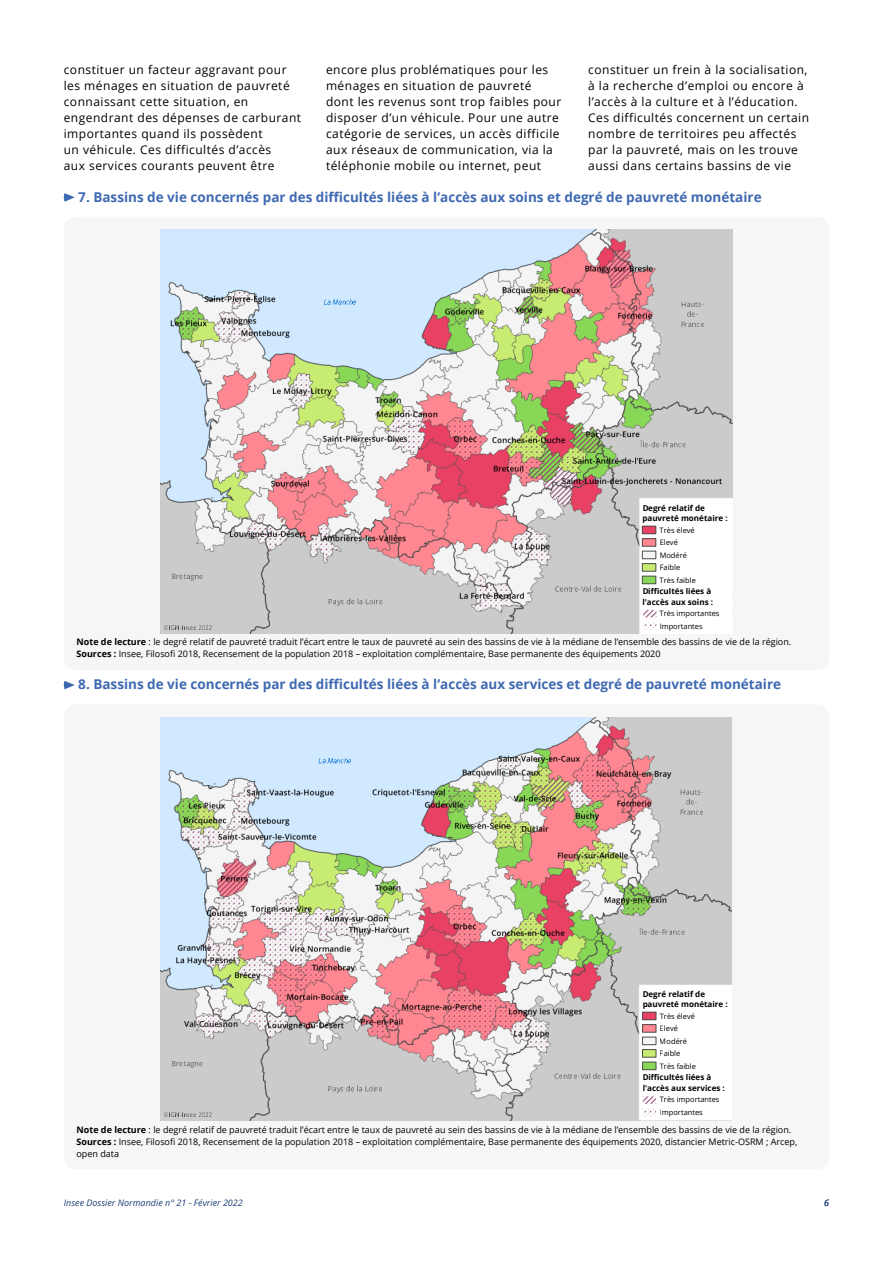
<style>
.page{position:relative;width:893px;height:1263px;background:#fff}
.page>*{position:absolute;margin:0;border:0;box-sizing:border-box;transform-origin:0 0}
.t1{font:700 13.5px "Open Sans";color:#3e69b1}
.t2{font:12px/15.9px "Open Sans";letter-spacing:.04em;color:#000}
.t3{font:9px/12px "Open Sans";color:#000}
.t4{font:italic 9px "Open Sans";color:#1e4176}
.t5{font:700 8.1px/10.5px "Open Sans";color:#000}
.t6{font:7.5px/12.5px "Open Sans";color:#000}
.s1{font-weight:700}
</style>
<div class="page">
<div style="left:64px;top:217px;width:765px;height:453px;background:#f6f6f6;border-radius:13px"></div>
<img style="left:161px;top:229px;width:571px;height:404px">
<div style="left:641px;top:499px;width:90px;height:132px;background:#fff"></div>
<div style="left:642px;top:526px;width:14px;height:8px;background:#e84164"></div>
<div style="left:642px;top:526px;width:14px;height:8px;border:1px solid #4d4d4d"></div>
<div style="left:642px;top:539px;width:14px;height:7px;background:#ff8791"></div>
<div style="left:642px;top:538px;width:14px;height:8px;border:1px solid #4d4d4d"></div>
<div style="left:642px;top:551px;width:14px;height:8px;background:#f4f4f4"></div>
<div style="left:642px;top:551px;width:14px;height:8px;border:1px solid #4d4d4d"></div>
<div style="left:642px;top:564px;width:14px;height:7px;background:#c8eb71"></div>
<div style="left:642px;top:563px;width:14px;height:8px;border:1px solid #4d4d4d"></div>
<div style="left:642px;top:576px;width:14px;height:8px;background:#89d756"></div>
<div style="left:642px;top:576px;width:14px;height:8px;border:1px solid #4d4d4d"></div>
<svg style="left:63px;top:193px;width:12px;height:9px"></svg>
<div style="left:64px;top:704px;width:765px;height:465px;background:#f6f6f6;border-radius:13px"></div>
<img style="left:161px;top:717px;width:571px;height:404px">
<div style="left:641px;top:988px;width:90px;height:131px;background:#fff"></div>
<div style="left:642px;top:1012px;width:14px;height:8px;background:#e84164"></div>
<div style="left:642px;top:1012px;width:14px;height:8px;border:1px solid #4d4d4d"></div>
<div style="left:642px;top:1024px;width:14px;height:8px;background:#ff8791"></div>
<div style="left:642px;top:1024px;width:14px;height:8px;border:1px solid #4d4d4d"></div>
<div style="left:642px;top:1037px;width:14px;height:8px;background:#f4f4f4"></div>
<div style="left:642px;top:1037px;width:14px;height:8px;border:1px solid #4d4d4d"></div>
<div style="left:642px;top:1049px;width:14px;height:8px;background:#c8eb71"></div>
<div style="left:642px;top:1049px;width:14px;height:8px;border:1px solid #4d4d4d"></div>
<div style="left:642px;top:1062px;width:14px;height:8px;background:#89d756"></div>
<div style="left:642px;top:1062px;width:14px;height:8px;border:1px solid #4d4d4d"></div>
<svg style="left:63px;top:681px;width:12px;height:8px"></svg>
<p class="t2" style="left:64px;top:62px;width:239px">constituer un facteur aggravant pour les ménages en situation de pauvreté connaissant cette situation, en engendrant des dépenses de carburant importantes quand ils possèdent<br>un véhicule. Ces difficultés d’accès<br>aux services courants peuvent être</p>
<p class="t2" style="left:326px;top:62px;width:237px">encore plus problématiques pour les ménages en situation de pauvreté dont les revenus sont trop faibles pour disposer d’un véhicule. Pour une autre catégorie de services, un accès difficile aux réseaux de communication, via la téléphonie mobile ou internet, peut</p>
<p class="t2" style="left:588px;top:62px;width:222px">constituer un frein à la socialisation, à la recherche d’emploi ou encore à l’accès à la culture et à l’éducation.<br>Ces difficultés concernent un certain nombre de territoires peu affectés par la pauvreté, mais on les trouve aussi dans certains bassins de vie</p>
<p class="t1" style="left:78px;top:187px;width:685px">7. Bassins de vie concernés par des difficultés liées à l’accès aux soins et degré de pauvreté monétaire</p>
<p class="t5" style="left:642px;top:502px;width:87px">Degré relatif de pauvreté monétaire :</p>
<p class="t6" style="left:660px;top:523px;width:38px">Très élevé<br>Elevé<br>Modéré<br>Faible<br>Très faible</p>
<p class="t5" style="left:642px;top:586px;width:72px">Difficultés liées à l'accès aux soins :</p>
<p class="t6" style="left:660px;top:607px;width:61px">Très importantes<br>Importantes</p>
<p class="t3" style="left:77px;top:636px;width:716px"><span class="s1">Note de lecture</span> : le degré relatif de pauvreté traduit l’écart entre le taux de pauvreté au sein des bassins de vie à la médiane de l’ensemble des bassins de vie de la région.<br><span class="s1">Sources :</span> Insee, Filosofi 2018, Recensement de la population 2018 – exploitation complémentaire, Base permanente des équipements 2020</p>
<p class="t1" style="left:78px;top:675px;width:704px">8. Bassins de vie concernés par des difficultés liées à l’accès aux services et degré de pauvreté monétaire</p>
<p class="t5" style="left:642px;top:988px;width:87px">Degré relatif de pauvreté monétaire :</p>
<p class="t6" style="left:660px;top:1009px;width:38px">Très élevé<br>Elevé<br>Modéré<br>Faible<br>Très faible</p>
<p class="t5" style="left:642px;top:1072px;width:84px">Difficultés liées à l'accès aux services :</p>
<p class="t6" style="left:660px;top:1093px;width:61px">Très importantes<br>Importantes</p>
<p class="t3" style="left:77px;top:1123px;width:722px"><span class="s1">Note de lecture</span> : le degré relatif de pauvreté traduit l’écart entre le taux de pauvreté au sein des bassins de vie à la médiane de l’ensemble des bassins de vie de la région.<br><span class="s1">Sources :</span> Insee, Filosofi 2018, Recensement de la population 2018 – exploitation complémentaire, Base permanente des équipements 2020, distancier Metric-OSRM ; Arcep, open data</p>
<p class="t4" style="left:64px;top:1197px;width:181px">Insee Dossier Normandie n° 21 - Février 2022</p>
<p class="t4" style="left:824px;top:1197px;width:6px">6</p>
</div>
